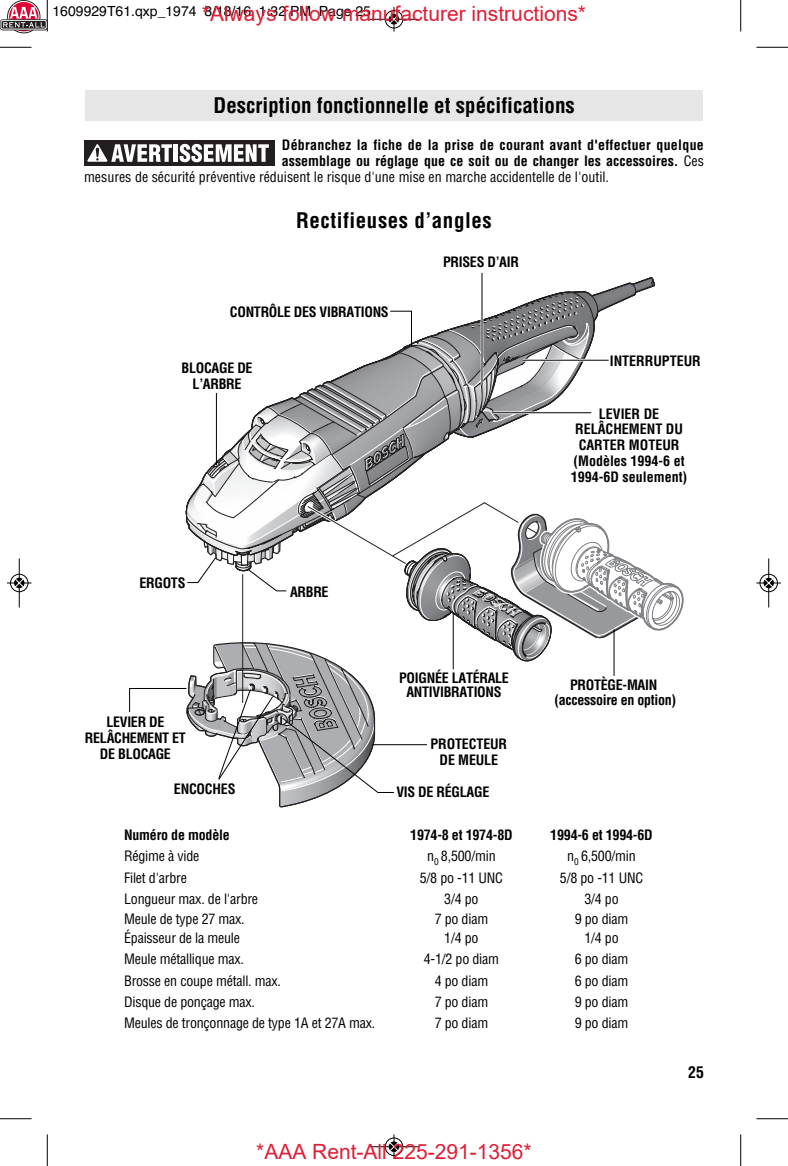
<style>
.page{position:relative;width:788px;height:1166px;background:#fff}
.page>*{position:absolute;margin:0;border:0;box-sizing:border-box;transform-origin:0 0}
.t1{font:21px "Arial";color:#de1f36}
.t2{font:700 condensed 21px "Helvetica";color:#000}
.t3{font:700 condensed 21px "Helvetica";letter-spacing:.025em;color:#000}
.t4{font:700 condensed 15.75px "Helvetica";color:#000}
.t5{font:condensed 14px "Helvetica";letter-spacing:-.015em;color:#000}
.t6{font:700 condensed 14px/15.8px "Helvetica";letter-spacing:-.015em;color:#000;text-align:center}
.t7{font:700 condensed 14px "Helvetica";letter-spacing:.02em;color:#000}
.t8{font:14px "Helvetica";color:#000}
.s1{font-weight:400}
</style>
<div class="page">
<div style="left:85px;top:90px;width:618px;height:30px;background:#e6e6e6"></div>
<div style="left:84px;top:140px;width:191px;height:25px;background:#231f20"></div>
<hr style="left:174px;top:144px;width:4px;height:18px;background:#fff">
<svg style="left:179px;top:144px;width:90px;height:18px"></svg>
<svg style="left:87px;top:144px;width:85px;height:18px"></svg>
<hr style="left:481px;top:273px;width:1px;height:112px;background:#000">
<svg style="left:129px;top:291px;width:555px;height:517px"></svg>
<hr style="left:47px;top:0;width:1px;height:32px;background:#000">
<hr style="left:0;top:47px;width:32px;height:1px;background:#000">
<hr style="left:740px;top:0;width:1px;height:32px;background:#000">
<hr style="left:756px;top:47px;width:32px;height:1px;background:#000">
<hr style="left:47px;top:1134px;width:1px;height:32px;background:#000">
<hr style="left:0;top:1118px;width:32px;height:1px;background:#000">
<hr style="left:740px;top:1134px;width:1px;height:32px;background:#000">
<hr style="left:756px;top:1118px;width:32px;height:1px;background:#000">
<div style="left:384px;top:10px;width:19px;height:19px;border:1px solid #fff;border-radius:50%"></div>
<hr style="left:369px;top:19px;width:49px;height:1px;background:#000">
<div style="left:385px;top:10px;width:18px;height:18px;border:1px solid #000;border-radius:50%"></div>
<svg style="left:389px;top:7px;width:9px;height:25px"></svg>
<div style="left:384px;top:1137px;width:19px;height:19px;border:1px solid #fff;border-radius:50%"></div>
<hr style="left:369px;top:1146px;width:49px;height:1px;background:#000">
<div style="left:385px;top:1137px;width:18px;height:18px;border:1px solid #000;border-radius:50%"></div>
<svg style="left:389px;top:1134px;width:9px;height:24px"></svg>
<div style="left:10px;top:573px;width:19px;height:19px;border:1px solid #fff;border-radius:50%"></div>
<hr style="left:19px;top:558px;width:1px;height:49px;background:#000">
<div style="left:10px;top:574px;width:18px;height:18px;border:1px solid #000;border-radius:50%"></div>
<svg style="left:7px;top:578px;width:25px;height:9px"></svg>
<div style="left:759px;top:573px;width:19px;height:19px;border:1px solid #fff;border-radius:50%"></div>
<hr style="left:768px;top:558px;width:1px;height:49px;background:#000">
<div style="left:759px;top:574px;width:18px;height:18px;border:1px solid #000;border-radius:50%"></div>
<svg style="left:756px;top:578px;width:24px;height:9px"></svg>
<div style="left:7px;top:0;width:33px;height:33px;border:3px solid #231f20;border-radius:50%"></div>
<svg style="left:9px;top:1px;width:30px;height:31px"></svg>
<div style="left:8px;top:1px;width:31px;height:31px;border:1px solid #fff;border-radius:50%"></div>
<svg style="left:0;top:19px;width:48px;height:11px"></svg>
<div style="left:1px;top:20px;width:45px;height:9px;border:1px solid #fff;border-radius:2px"></div>
<svg style="left:3px;top:7px;width:42px;height:21px"></svg>
<h1 class="t1" style="left:202px;top:-1px;width:385px">*Always follow manufacturer instructions*</h1>
<p class="t8" style="left:52px;top:3px;width:320px">1609929T61.qxp_1974 8/18/16 1:32 PM Page 25</p>
<h1 class="t2" style="left:213px;top:93px;width:363px">Description fonctionnelle et spécifications</h1>
<p class="t7" style="left:282px;top:137px;width:423px">Débranchez la fiche de la prise de courant avant d'effectuer quelque</p>
<p class="t6" style="left:282px;top:153px;width:423px">assemblage ou réglage que ce soit ou de changer les accessoires. <span class="s1">Ces</span></p>
<p class="t5" style="left:84px;top:169px;width:526px">mesures de sécurité préventive réduisent le risque d'une mise en marche accidentelle de l'outil.</p>
<h1 class="t3" style="left:296px;top:209px;width:197px">Rectifieuses d’angles</h1>
<p class="t6" style="left:230px;top:304px;width:160px">CONTRÔLE DES VIBRATIONS</p>
<p class="t6" style="left:181px;top:360px;width:72px">BLOCAGE DE<br>L’ARBRE</p>
<p class="t6" style="left:443px;top:255px;width:77px">PRISES D’AIR</p>
<p class="t6" style="left:609px;top:353px;width:92px">INTERRUPTEUR</p>
<p class="t6" style="left:571px;top:406px;width:118px">LEVIER DE<br>RELÂCHEMENT DU<br>CARTER MOTEUR (Modèles 1994-6 et<br>1994-6D seulement)</p>
<p class="t6" style="left:139px;top:575px;width:48px">ERGOTS</p>
<p class="t6" style="left:85px;top:714px;width:102px">LEVIER DE<br>RELÂCHEMENT ET<br>DE BLOCAGE</p>
<p class="t6" style="left:174px;top:781px;width:63px">ENCOCHES</p>
<p class="t6" style="left:290px;top:584px;width:40px">ARBRE</p>
<p class="t6" style="left:399px;top:671px;width:111px;line-height:14px">POIGNÉE LATÉRALE<br>ANTIVIBRATIONS</p>
<p class="t6" style="left:554px;top:677px;width:123px">PROTÈGE-MAIN (accessoire en option)</p>
<p class="t6" style="left:430px;top:736px;width:78px">PROTECTEUR<br>DE MEULE</p>
<p class="t6" style="left:396px;top:784px;width:94px">VIS DE RÉGLAGE</p>
<p class="t6" style="left:124px;top:827px;width:107px">Numéro de modèle</p>
<p class="t6" style="left:410px;top:827px;width:104px">1974-8 et 1974-8D</p>
<p class="t6" style="left:550px;top:827px;width:104px">1994-6 et 1994-6D</p>
<p class="t5" style="left:124px;top:848px;width:77px">Régime à vide</p>
<p class="t5" style="left:427px;top:848px;width:70px">n<sub>0</sub> 8,500/min</p>
<p class="t5" style="left:567px;top:848px;width:70px">n<sub>0</sub> 6,500/min</p>
<p class="t5" style="left:124px;top:869px;width:64px">Filet d'arbre</p>
<p class="t5" style="left:420px;top:869px;width:85px">5/8 po -11 UNC</p>
<p class="t5" style="left:560px;top:869px;width:85px">5/8 po -11 UNC</p>
<p class="t5" style="left:124px;top:891px;width:135px">Longueur max. de l'arbre</p>
<p class="t5" style="left:444px;top:891px;width:36px">3/4 po</p>
<p class="t5" style="left:584px;top:891px;width:36px">3/4 po</p>
<p class="t5" style="left:124px;top:910px;width:122px">Meule de type 27 max.</p>
<p class="t5" style="left:434px;top:910px;width:55px">7 po diam</p>
<p class="t5" style="left:574px;top:910px;width:55px">9 po diam</p>
<p class="t5" style="left:124px;top:930px;width:117px">Épaisseur de la meule</p>
<p class="t5" style="left:444px;top:930px;width:36px">1/4 po</p>
<p class="t5" style="left:584px;top:930px;width:36px">1/4 po</p>
<p class="t5" style="left:124px;top:951px;width:121px">Meule métallique max.</p>
<p class="t5" style="left:424px;top:951px;width:77px">4-1/2 po diam</p>
<p class="t5" style="left:574px;top:951px;width:55px">6 po diam</p>
<p class="t5" style="left:124px;top:972px;width:158px">Brosse en coupe métall. max.</p>
<p class="t5" style="left:434px;top:972px;width:55px">4 po diam</p>
<p class="t5" style="left:574px;top:972px;width:55px">6 po diam</p>
<p class="t5" style="left:124px;top:993px;width:132px">Disque de ponçage max.</p>
<p class="t5" style="left:434px;top:993px;width:55px">7 po diam</p>
<p class="t5" style="left:574px;top:993px;width:55px">9 po diam</p>
<p class="t5" style="left:124px;top:1015px;width:253px">Meules de tronçonnage de type 1A et 27A max.</p>
<p class="t5" style="left:434px;top:1015px;width:55px">7 po diam</p>
<p class="t5" style="left:574px;top:1015px;width:55px">9 po diam</p>
<h1 class="t1" style="left:256px;top:1137px;width:277px">*AAA Rent-All 225-291-1356*</h1>
<p class="t4" style="left:688px;top:1063px;width:17px">25</p>
</div>
